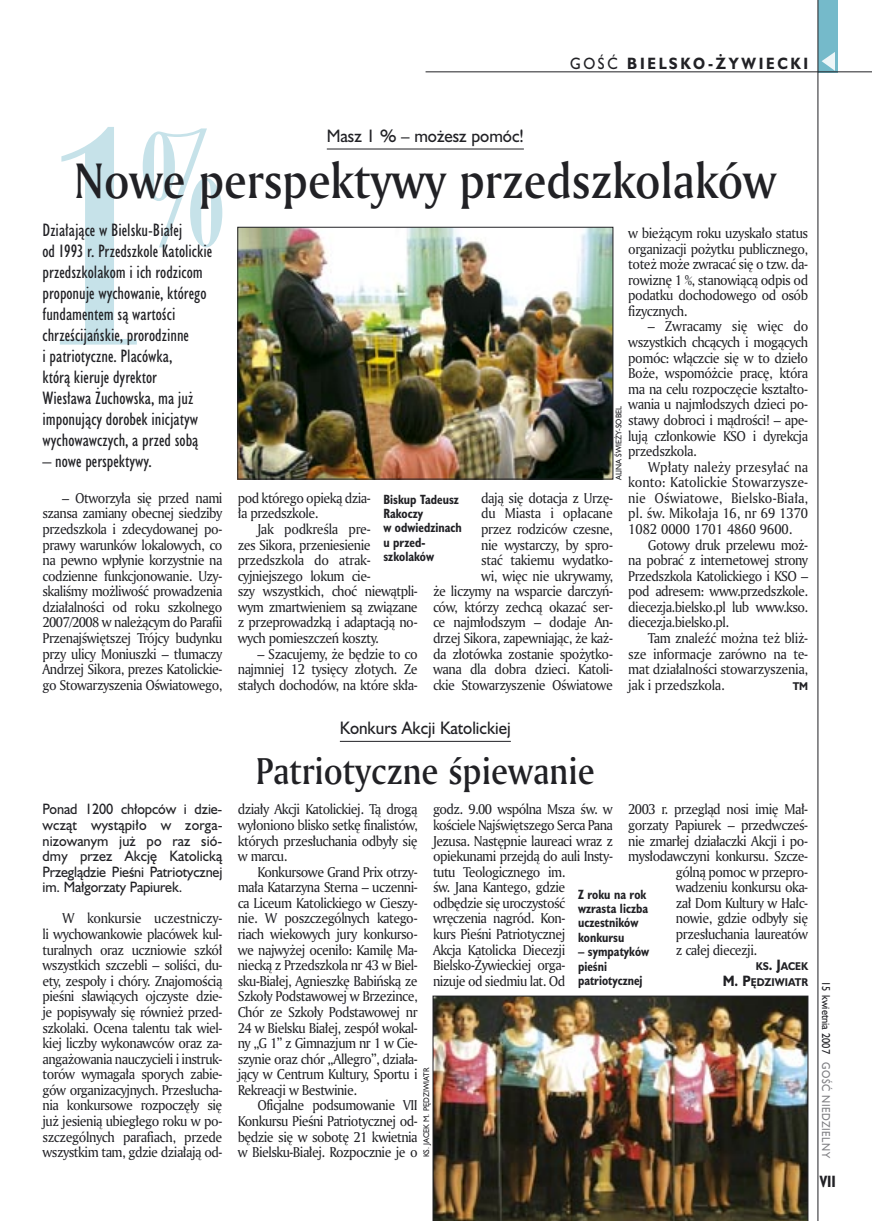
<style>
.page{position:relative;width:872px;height:1221px;background:#fff}
.page>*{position:absolute;margin:0;border:0;box-sizing:border-box;transform-origin:0 0}
._05a_tytyl_AmMd_32_pt{font:48px "Amerigo Md PL";color:#212125;scale:.9 1}
._05-9_tytyl_AmMd_24_pt{font:36px "Amerigo Md PL";color:#212125;scale:.9 1}
._06-4_lead_lokal_HuCn_11_pt{font:16.5px/21px "Humanst 521 Cn PL";color:#212125}
._04-3_nadtytul_lokal{font:16.5px "Humanst 521 PL";color:#212125;scale:.94 1}
._15b_temat_prawo{font:700 15px "Humanst 521 PL";letter-spacing:.2em;color:#212125;scale:.9 1}
._17_pagina_prawa{font:700 15px "Humanst 521 Cn PL";color:#212125;scale:.94 1}
._01_body_tekst{font:13.8px/15.6px "Amerigo PL";letter-spacing:-.04em;color:#212125;text-align:justify;scale:.94 1}
._06-5_lead_lokal_maly_Hu_9_pt{font:13.8px/15.6px "Humanst 521 PL";letter-spacing:-.01em;color:#212125;text-align:justify;scale:.94 1}
._09_podpis_zdjecia_HuCnB{font:700 12.3px/14.4px "Humanst 521 Cn PL";color:#212125;scale:.94 1}
._19a_data_prawa_GOSC{font:10.5px "Humanst 521 PL";letter-spacing:.05em;color:#7f7f83;scale:.9 1}
._19_data_prawa{font:10.5px "Humanst 521 PL";color:#212125;scale:.9 1}
._12a_autor_na_koncu_HuBd{font:700 10.35px/15.6px "Humanst 521 PL";color:#212125;text-align:right;scale:.9 1}
._01_body_tekst-2{font:700 10.35px "Humanst 521 PL";color:#212125;scale:.9 1}
._09a_autor_zdjecia_Hu_5_pt{font:7.5px "Humanst 521 PL";color:#212125;scale:.94 1}
.s1{font-weight:400}
.s2{font-size:13.8px}
</style>
<div class="page">
<svg style="left:60px;top:127px;width:162px;height:217px"></svg>
<div style="left:818px;top:0;width:19px;height:72px;background:#75baca"></div>
<hr style="left:817px;top:0;width:1px;height:1220px;background:#212125">
<svg style="left:821px;top:52px;width:14px;height:19px"></svg>
<hr style="left:425px;top:72px;width:447px;height:1px;background:#212125">
<hr style="left:327px;top:149px;width:197px;height:1px;background:#212125">
<hr style="left:340px;top:741px;width:171px;height:1px;background:#212125">
<img style="left:239px;top:229px;width:372px;height:248px">
<div style="left:237px;top:227px;width:376px;height:252px;border:1px solid #212125"></div>
<img style="left:433px;top:995px;width:375px;height:225px">
<p class="_15b_temat_prawo" style="left:570px;top:53px;width:266px"><span class="s1">GOŚĆ</span> BIELSKO-ŻYWIECKI</p>
<p class="_04-3_nadtytul_lokal" style="left:327px;top:124px;width:211px">Masz 1 % – możesz pomóc!</p>
<p class="_05a_tytyl_AmMd_32_pt" style="left:74px;top:148px;width:782px">Nowe perspektywy przedszkolaków</p>
<p class="_06-4_lead_lokal_HuCn_11_pt" style="left:43px;top:219px;width:171px">Działające w Bielsku-Białej<br>od 1993 r. Przedszkole Katolickie przedszkolakom i ich rodzicom proponuje wychowanie, którego fundamentem są wartości chrześcijańskie, prorodzinne<br>i patriotyczne. Placówka,<br>którą kieruje dyrektor<br>Wiesława Żuchowska, ma już imponujący dorobek inicjatyw wychowawczych, a przed sobą</p>
<p class="_06-4_lead_lokal_HuCn_11_pt" style="left:43px;top:450px;width:111px">– nowe perspektywy.</p>
<p class="_01_body_tekst" style="left:43px;top:489px;width:193px;text-indent:20px">– Otworzyła się przed nami szansa zamiany obecnej siedziby przedszkola i zdecydowanej po&shy;prawy warunków lokalowych, co na pewno wpłynie korzystnie na codzienne funkcjonowanie. Uzy&shy;skaliśmy możliwość prowadzenia działalności od roku szkolnego 2007/2008 w należącym do Parafii Przenajświętszej Trójcy budynku przy ulicy Moniuszki – tłumaczy Andrzej Sikora, prezes Katolickie&shy;go Stowarzyszenia Oświatowego,</p>
<p class="_01_body_tekst" style="left:238px;top:489px;width:143px">pod którego opieką dzia&shy;ła przedszkole.</p>
<p class="_01_body_tekst" style="left:628px;top:225px;width:193px">w bieżącym roku uzyskało status organizacji pożytku publicznego, toteż może zwracać się o tzw. da&shy;rowiznę 1 %, stanowiącą odpis od podatku dochodowego od osób fizycznych.</p>
<p class="_01_body_tekst" style="left:628px;top:318px;width:193px;text-indent:20px">– Zwracamy się więc do wszystkich chcących i mogących pomóc: włączcie się w to dzieło Boże, wspomóżcie pracę, która ma na celu rozpoczęcie kształto&shy;wania u najmłodszych dzieci po&shy;stawy dobroci i mądrości! – ape&shy;lują członkowie KSO i dyrekcja przedszkola.</p>
<p class="_01_body_tekst" style="left:628px;top:458px;width:193px;text-indent:20px">Wpłaty należy przesyłać na konto: Katolickie Stowarzysze&shy;nie Oświatowe, Bielsko-Biała, pl. św. Mikołaja 16, nr 69 1370<br>1082 0000 1701 4860 9600.</p>
<p class="_01_body_tekst" style="left:628px;top:536px;width:193px;text-indent:20px">Gotowy druk przelewu moż&shy;na pobrać z internetowej strony Przedszkola Katolickiego i KSO – pod adresem: www.przedszkole. diecezja.bielsko.pl lub www.kso. diecezja.bielsko.pl.</p>
<p class="_01_body_tekst" style="left:628px;top:630px;width:193px;text-indent:20px">Tam znaleźć można też bliż&shy;sze informacje zarówno na te&shy;mat działalności stowarzyszenia, jak i przedszkola.</p>
<p class="_09a_autor_zdjecia_Hu_5_pt" style="left:613px;top:480px;width:81px;rotate:-90deg">ALINA ŚWIEŻY-SOBEL</p>
<p class="_01_body_tekst" style="left:433px;top:489px;width:193px;text-align:right">dają się dotacja z Urzę-<br>du Miasta i opłacane<br>przez rodziców czesne,<br>nie wystarczy, by spro-<br>stać takiemu wydatko-<br>wi, więc nie ukrywamy,<br>że liczymy na wsparcie darczyń&shy;ców, którzy zechcą okazać ser&shy;ce najmłodszym – dodaje An&shy;drzej Sikora, zapewniając, że każ&shy;da złotówka zostanie spożytko&shy;wana dla dobra dzieci. Katoli&shy;ckie Stowarzyszenie Oświatowe</p>
<p class="_09_podpis_zdjecia_HuCnB" style="left:383px;top:491px;width:85px">Biskup Tadeusz<br>Rakoczy<br>w odwiedzinach u przed&shy;szkolaków</p>
<p class="_01_body_tekst" style="left:238px;top:521px;width:193px;text-align:left;text-indent:20px">Jak podkreśla pre-<br>zes Sikora, przeniesienie przedszkola do atrak&shy;cyjniejszego lokum cie-<br>szy wszystkich, choć niewątpli&shy;wym zmartwieniem są związane z przeprowadzką i adaptacją no&shy;wych pomieszczeń koszty.</p>
<p class="_01_body_tekst" style="left:238px;top:645px;width:193px;text-indent:20px">– Szacujemy, że będzie to co najmniej 12 tysięcy złotych. Ze stałych dochodów, na które skła-</p>
<p class="_01_body_tekst-2" style="left:792px;top:678px;width:19px">TM</p>
<p class="_06-5_lead_lokal_maly_Hu_9_pt" style="left:43px;top:801px;width:193px">Ponad 1200 chłopców i dzie&shy;wcząt wystąpiło w zorga&shy;nizowanym już po raz sió&shy;dmy przez Akcję Katolicką Przeglądzie Pieśni Patriotycznej im. Małgorzaty Papiurek.</p>
<p class="_01_body_tekst" style="left:43px;top:910px;width:193px;text-indent:20px">W konkursie uczestniczy&shy;li wychowankowie placówek kul&shy;turalnych oraz uczniowie szkół wszystkich szczebli – soliści, du&shy;ety, zespoły i chóry. Znajomością pieśni sławiących ojczyste dzie&shy;je popisywały się również przed&shy;szkolaki. Ocena talentu tak wiel&shy;kiej liczby wykonawców oraz za&shy;angażowania nauczycieli i instruk&shy;torów wymagała sporych zabie&shy;gów organizacyjnych. Przesłucha&shy;nia konkursowe rozpoczęły się już jesienią ubiegłego roku w po&shy;szczególnych parafiach, przede wszystkim tam, gdzie działają od-</p>
<p class="_04-3_nadtytul_lokal" style="left:340px;top:716px;width:183px">Konkurs Akcji Katolickiej</p>
<p class="_05-9_tytyl_AmMd_24_pt" style="left:256px;top:746px;width:378px">Patriotyczne śpiewanie</p>
<p class="_01_body_tekst" style="left:238px;top:801px;width:193px">działy Akcji Katolickiej. Tą drogą wyłoniono blisko setkę finalistów, których przesłuchania odbyły się w marcu.</p>
<p class="_01_body_tekst" style="left:238px;top:863px;width:193px;text-indent:20px">Konkursowe Grand Prix otrzy&shy;mała Katarzyna Sterna – uczenni&shy;ca Liceum Katolickiego w Cieszy&shy;nie. W poszczególnych katego&shy;riach wiekowych jury konkurso&shy;we najwyżej oceniło: Kamilę Ma&shy;niecką z Przedszkola nr 43 w Biel&shy;sku-Białej, Agnieszkę Babińską ze Szkoły Podstawowej w Brzezince, Chór ze Szkoły Podstawowej nr 24 w Bielsku Białej, zespół wokal&shy;ny „G 1” z Gimnazjum nr 1 w Cie&shy;szynie oraz chór „Allegro”, działa&shy;jący w Centrum Kultury, Sportu i Rekreacji w Bestwinie.</p>
<p class="_01_body_tekst" style="left:238px;top:1097px;width:193px;text-indent:20px">Oficjalne podsumowanie VII Konkursu Pieśni Patriotycznej od&shy;będzie się w sobotę 21 kwietnia w Bielsku-Białej. Rozpocznie je o</p>
<p class="_01_body_tekst" style="left:433px;top:801px;width:193px;text-align:left">godz. 9.00 wspólna Msza św. w kościele Najświętszego Serca Pana<br>Jezusa. Następnie laureaci wraz z opiekunami przejdą do auli Insty&shy;tutu Teologicznego im.<br>św. Jana Kantego, gdzie odbędzie się uroczystość wręczenia nagród. Kon-<br>kurs Pieśni Patriotycznej<br>Akcja Katolicka Diecezji<br>Bielsko-Żywieckiej orga-<br>nizuje od siedmiu lat. Od</p>
<p class="_01_body_tekst" style="left:628px;top:801px;width:193px">2003 r. przegląd nosi imię Mał-</p>
<p class="_01_body_tekst" style="left:628px;top:816px;width:193px">gorzaty Papiurek – przedwcześ-</p>
<p class="_01_body_tekst" style="left:628px;top:832px;width:193px">nie zmarłej działaczki Akcji i po-</p>
<p class="_01_body_tekst" style="left:628px;top:848px;width:193px">mysłodawczyni konkursu. Szcze-</p>
<p class="_01_body_tekst" style="left:676px;top:863px;width:142px">gólną pomoc w przepro-</p>
<p class="_01_body_tekst" style="left:676px;top:879px;width:142px">wadzeniu konkursu oka-</p>
<p class="_01_body_tekst" style="left:676px;top:894px;width:142px">zał Dom Kultury w Hałc-</p>
<p class="_01_body_tekst" style="left:676px;top:910px;width:142px">nowie, gdzie odbyły się</p>
<p class="_01_body_tekst" style="left:676px;top:925px;width:142px">przesłuchania laureatów</p>
<p class="_01_body_tekst" style="left:676px;top:941px;width:88px">z całej diecezji.</p>
<p class="_12a_autor_na_koncu_HuBd" style="left:722px;top:958px;width:96px">KS<span class="s2">. J</span>ACEK<br><span class="s2">M. P</span>ĘDZIWIATR</p>
<p class="_09_podpis_zdjecia_HuCnB" style="left:578px;top:886px;width:76px">Z roku na rok wzrasta liczba uczestników konkursu</p>
<p class="_09_podpis_zdjecia_HuCnB" style="left:578px;top:944px;width:77px">– sympatyków pieśni patriotycznej</p>
<p class="_09a_autor_zdjecia_Hu_5_pt" style="left:421px;top:1156px;width:97px;rotate:-90deg">KS. JACEK M. PĘDZIWIATR</p>
<p class="_19_data_prawa" style="left:833px;top:981px;width:82px;rotate:90deg">15 kwietnia 2007</p>
<p class="_19a_data_prawa_GOSC" style="left:833px;top:1062px;width:108px;rotate:90deg">GOŚĆ NIEDZIELNY</p>
<p class="_17_pagina_prawa" style="left:819px;top:1171px;width:19px">VII</p>
</div>
